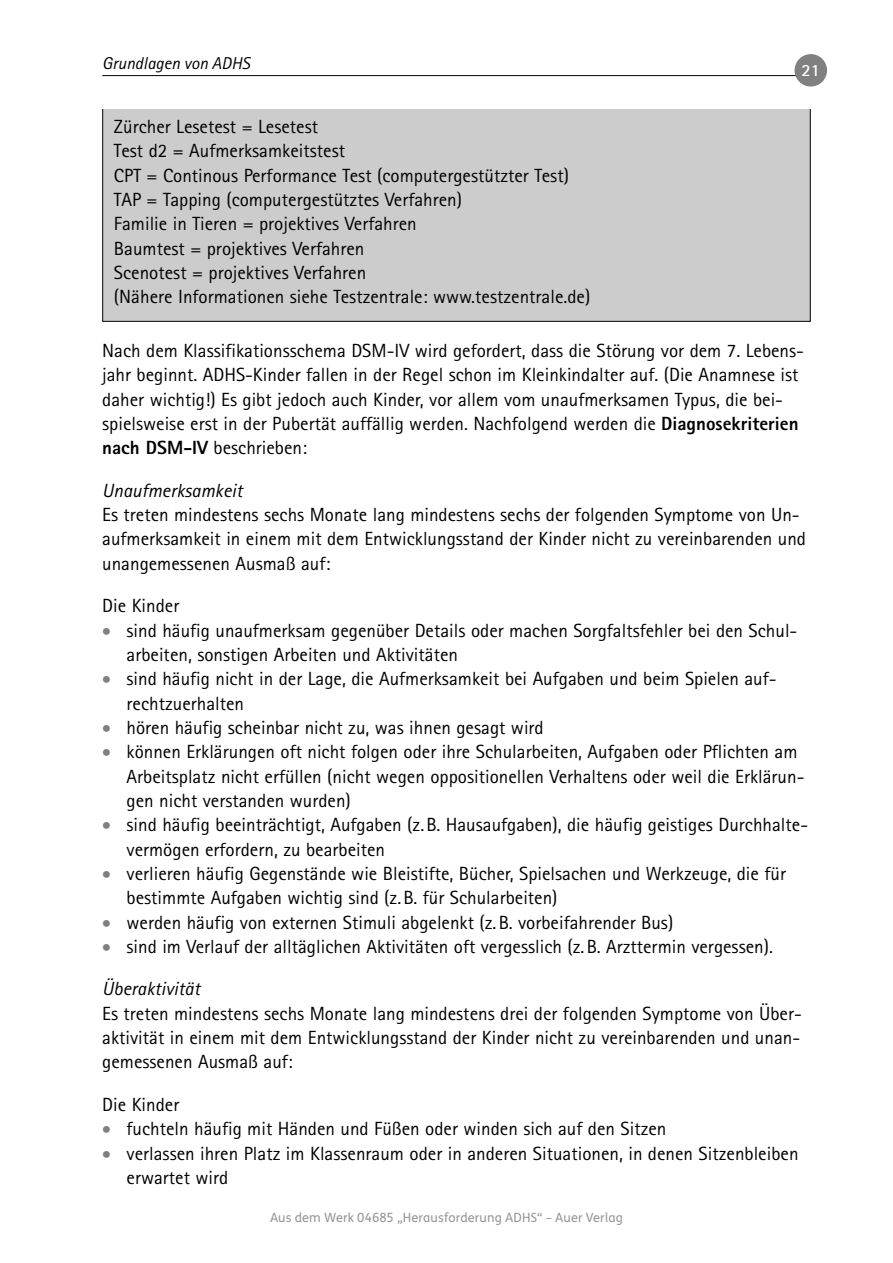
<style>
.page{position:relative;width:893px;height:1263px;background:#fff}
.page>*{position:absolute;margin:0;border:0;box-sizing:border-box;transform-origin:0 0}
.t1{font:19.05px/24.3px "Rotis Sans Serif";color:#000}
.t2{font:italic 19.05px "Rotis Sans Serif";color:#000}
.t3{font:italic 17.1px "Rotis Sans Serif";color:#000}
.t4{font:700 17.1px "Rotis Sans Serif";color:#fff}
.t5{font:12.75px "FS Klett";letter-spacing:.01em;color:#939598}
.s1{font-weight:800}
.s2{color:#808080}
</style>
<div class="page">
<svg style="left:102px;top:54px;width:725px;height:268px"></svg>
<p class="t3" style="left:102px;top:53px;width:149px">Grundlagen von ADHS</p>
<p class="t1" style="left:114px;top:114px;width:478px">Zürcher Lesetest = Lesetest<br>Test d2 = Aufmerksamkeitstest<br>CPT = Continous Performance Test (computergestützter Test)<br>TAP = Tapping (computergestütztes Verfahren)<br>Familie in Tieren = projektives Verfahren<br>Baumtest = projektives Verfahren<br>Scenotest = projektives Verfahren<br>(Nähere Informationen siehe Testzentrale: www.testzentrale.de)</p>
<p class="t4" style="left:801px;top:59px;width:20px">21</p>
<p class="t1" style="left:102px;top:338px;width:703px">Nach dem Klassifikationsschema DSM-IV wird gefordert, dass die Störung vor dem 7. Lebens&shy;jahr beginnt. ADHS-Kinder fallen in der Regel schon im Kleinkindalter auf. (Die Anamnese ist daher wichtig!) Es gibt jedoch auch Kinder, vor allem vom unaufmerksamen Typus, die bei&shy;spielsweise erst in der Pubertät auffällig werden. Nachfolgend werden die <span class="s1">Diagnosekriterien nach DSM-IV</span> beschrieben:</p>
<p class="t2" style="left:102px;top:479px;width:142px">Unaufmerksamkeit</p>
<p class="t1" style="left:102px;top:502px;width:705px">Es treten mindestens sechs Monate lang mindestens sechs der folgenden Symptome von Un&shy;aufmerksamkeit in einem mit dem Entwicklungsstand der Kinder nicht zu vereinbarenden und unangemessenen Ausmaß auf:</p>
<p class="t1" style="left:102px;top:593px;width:79px">Die Kinder</p>
<p class="t1" style="left:127px;top:618px;width:672px;text-indent:-24px"><span class="s2">•</span> sind häufig unaufmerksam gegenüber Details oder machen Sorgfaltsfehler bei den Schul&shy;arbeiten, sonstigen Arbeiten und Aktivitäten</p>
<p class="t1" style="left:127px;top:666px;width:652px;text-indent:-24px"><span class="s2">•</span> sind häufig nicht in der Lage, die Aufmerksamkeit bei Aufgaben und beim Spielen auf&shy;rechtzuerhalten</p>
<p class="t1" style="left:102px;top:715px;width:443px"><span class="s2">•</span> hören häufig scheinbar nicht zu, was ihnen gesagt wird</p>
<p class="t1" style="left:127px;top:739px;width:679px;text-indent:-24px"><span class="s2">•</span> können Erklärungen oft nicht folgen oder ihre Schularbeiten, Aufgaben oder Pflichten am<br>Arbeitsplatz nicht erfüllen (nicht wegen oppositionellen Verhaltens oder weil die Erklärun&shy;gen nicht verstanden wurden)</p>
<p class="t1" style="left:127px;top:812px;width:683px;text-indent:-24px"><span class="s2">•</span> sind häufig beeinträchtigt, Aufgaben (z.B. Hausaufgaben), die häufig geistiges Durchhalte&shy;vermögen erfordern, zu bearbeiten</p>
<p class="t1" style="left:127px;top:861px;width:661px;text-indent:-24px"><span class="s2">•</span> verlieren häufig Gegenstände wie Bleistifte, Bücher, Spielsachen und Werkzeuge, die für bestimmte Aufgaben wichtig sind (z.B. für Schularbeiten)</p>
<p class="t1" style="left:102px;top:910px;width:573px"><span class="s2">•</span> werden häufig von externen Stimuli abgelenkt (z.B. vorbeifahrender Bus)</p>
<p class="t1" style="left:102px;top:934px;width:672px"><span class="s2">•</span> sind im Verlauf der alltäglichen Aktivitäten oft vergesslich (z.B. Arzttermin vergessen).</p>
<p class="t2" style="left:102px;top:978px;width:99px">Überaktivität</p>
<p class="t1" style="left:102px;top:1001px;width:701px;text-align:justify">Es treten mindestens sechs Monate lang mindestens drei der folgenden Symptome von Über&shy;aktivität in einem mit dem Entwicklungsstand der Kinder nicht zu vereinbarenden und unan&shy;gemessenen Ausmaß auf:</p>
<p class="t1" style="left:102px;top:1092px;width:79px">Die Kinder</p>
<p class="t1" style="left:102px;top:1116px;width:566px"><span class="s2">•</span> fuchteln häufig mit Händen und Füßen oder winden sich auf den Sitzen</p>
<p class="t1" style="left:127px;top:1141px;width:673px;text-indent:-24px"><span class="s2">•</span> verlassen ihren Platz im Klassenraum oder in anderen Situationen, in denen Sitzenbleiben erwartet wird</p>
<p class="t5" style="left:270px;top:1209px;width:354px">Aus dem Werk 04685 „Herausforderung ADHS“ – Auer Verlag</p>
</div>
